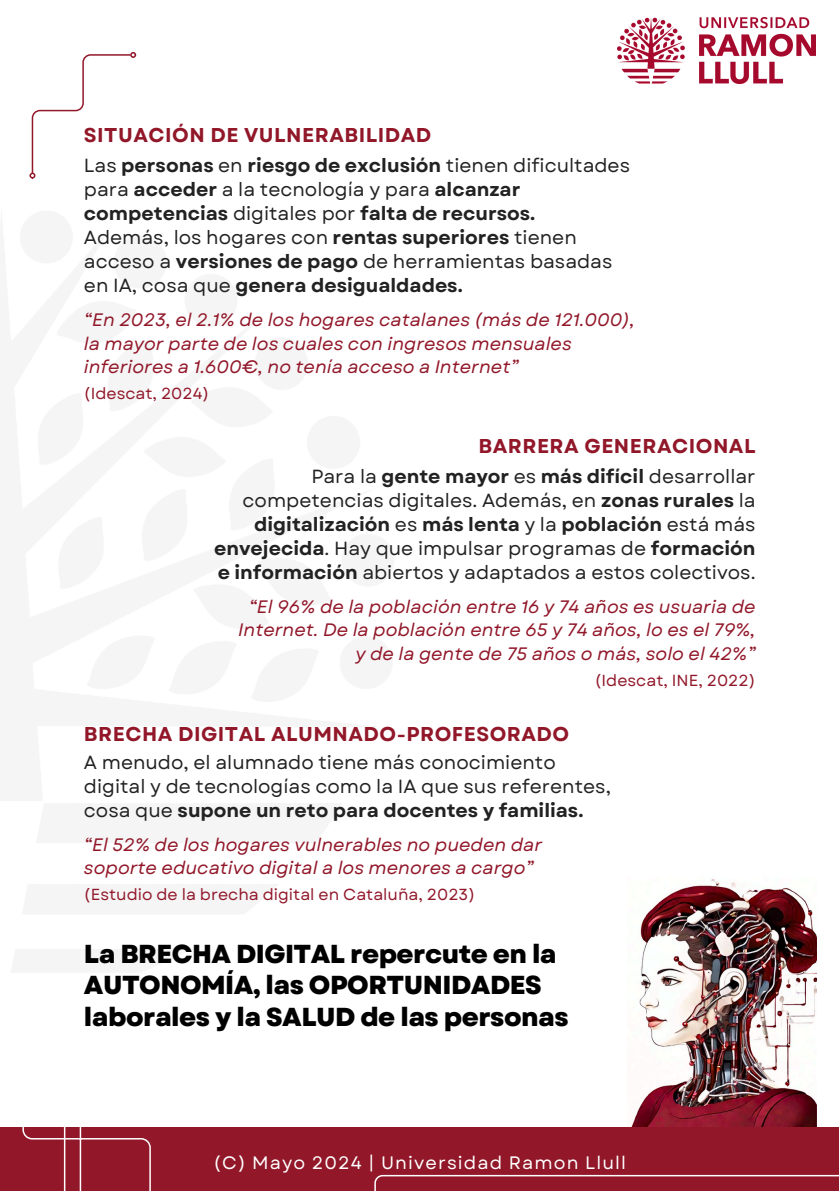
<style>
.page{position:relative;width:839px;height:1191px;background:#fff}
.page>*{position:absolute;margin:0;border:0;box-sizing:border-box;transform-origin:0 0}
.t1{font:800 26px/31.6px "Garet";letter-spacing:-.02em;color:#000}
.t2{font:700 20px "Garet";letter-spacing:.025em;color:#911729}
.t3{font:19px/24px "Garet";color:#222}
.t4{font:italic 18px/23.4px "Garet";color:#911729}
.t5{font:18px "Garet";letter-spacing:.06em;color:#fff}
.t6{font:16px "Garet";color:#911729}
.s1{font-weight:700}
</style>
<div class="page">
<img style="left:637px;top:879px;width:179px;height:234px">
<svg style="left:29px;top:52px;width:107px;height:127px"></svg>
<div style="left:0;top:1128px;width:838px;height:63px;background:#911729"></div>
<svg style="left:152px;top:1113px;width:686px;height:78px"></svg>
<svg style="left:20px;top:1127px;width:132px;height:64px"></svg>
<img style="left:617px;top:17px;width:198px;height:66px">
<p class="t2" style="left:84px;top:121px;width:349px">SITUACIÓN DE VULNERABILIDAD</p>
<h3 class="t3" style="left:84px;top:153px;width:547px">Las <span class="s1">personas</span> en <span class="s1">riesgo de exclusión</span> tienen dificultades para <span class="s1">acceder</span> a la tecnología y para <span class="s1">alcanzar competencias</span> digitales por <span class="s1">falta de recursos.<br></span>Además, los hogares con <span class="s1">rentas superiores</span> tienen acceso a <span class="s1">versiones de pago</span> de herramientas basadas en IA, cosa que <span class="s1">genera desigualdades.</span></h3>
<h4 class="t4" style="left:84px;top:308px;width:552px">“En 2023, el 2.1% de los hogares catalanes (más de 121.000), la mayor parte de los cuales con ingresos mensuales inferiores a 1.600€, no tenía acceso a Internet”</h4>
<p class="t6" style="left:84px;top:382px;width:127px">(Idescat, 2024)</p>
<h4 class="t2" style="left:478px;top:432px;width:278px">BARRERA GENERACIONAL</h4>
<h3 class="t3" style="left:214px;top:465px;width:543px;text-align:right">Para la <span class="s1">gente mayor</span> es <span class="s1">más difícil</span> desarrollar competencias digitales. Además, en <span class="s1">zonas rurales</span> la <span class="s1">digitalización</span> es <span class="s1">más lenta</span> y la <span class="s1">población</span> está más <span class="s1">envejecida</span>. Hay que impulsar programas de <span class="s1">formación e información</span> abiertos y adaptados a estos colectivos.</h3>
<p class="t4" style="left:238px;top:595px;width:519px;text-align:right">“El 96% de la población entre 16 y 74 años es usuaria de<br>Internet. De la población entre 65 y 74 años, lo es el 79%, y de la gente de 75 años o más, solo el 42%”</p>
<p class="t6" style="left:594px;top:668px;width:162px">(Idescat, INE, 2022)</p>
<h3 class="t2" style="left:84px;top:719px;width:486px">BRECHA DIGITAL ALUMNADO-PROFESORADO</h3>
<h3 class="t3" style="left:84px;top:750px;width:528px">A menudo, el alumnado tiene más conocimiento digital y de tecnologías como la IA que sus referentes, cosa que <span class="s1">supone un reto para docentes y familias.</span></h3>
<p class="t4" style="left:84px;top:833px;width:460px">“El 52% de los hogares vulnerables no pueden dar soporte educativo digital a los menores a cargo”</p>
<p class="t6" style="left:84px;top:883px;width:392px">(Estudio de la brecha digital en Cataluña, 2023)</p>
<p class="t1" style="left:84px;top:938px;width:486px">La BRECHA DIGITAL repercute en la<br>AUTONOMÍA, las OPORTUNIDADES laborales y la SALUD de las personas</p>
<p class="t5" style="left:213px;top:1150px;width:414px">(C) Mayo 2024 | Universidad Ramon Llull</p>
</div>
